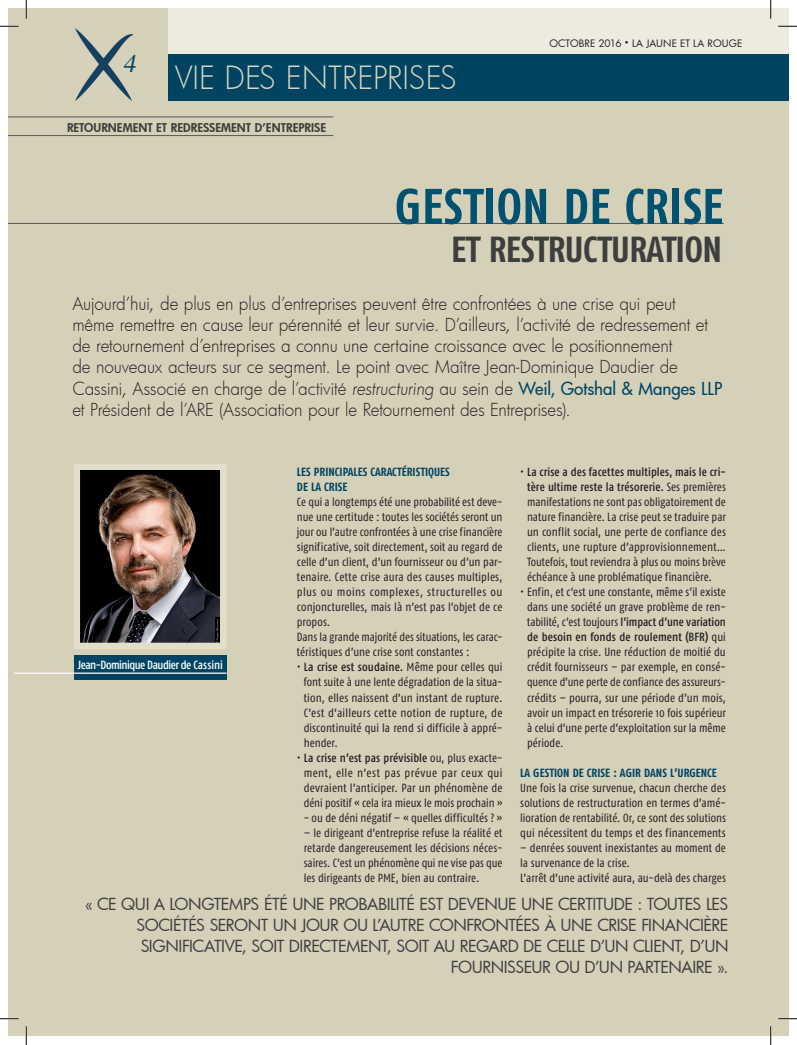
<style>
.page{position:relative;width:797px;height:1045px;background:#fff}
.page>*{position:absolute;margin:0;border:0;box-sizing:border-box;transform-origin:0 0}
.t1{font:50px "Fago Co Bold Caps";letter-spacing:-.01em;color:#005271}
.t2{font:36.25px "Fago Co Bold Caps";letter-spacing:-.03em;color:#3e3e3f}
.t3{font:300 31.25px "Futura";color:#d9d5bf}
.t4{font:italic 25px "Times";color:#004462}
.t5{font:300 17.5px/21.2px "Futura";letter-spacing:-.01em;color:#231f20}
.t6{font:16.25px/21.2px "Futura";letter-spacing:-.03em;color:#3e3e3f;text-align:right}
.t7{font:11.88px/15px "Fago Co";letter-spacing:.005em;color:#231f20;text-align:justify}
.t8{font:11.88px/15px "Fago Co Med";letter-spacing:.01em;color:#231f20;text-align:center}
.t9{font:700 11.88px/15px "Fago Co";letter-spacing:.005em;color:#004462}
.t10{font:800 11.88px "Futura";color:#3e3e3f}
.t11{font:11.88px "Fago Co Med";letter-spacing:-.045em;color:#fff}
.t12{font:10px "Futura";letter-spacing:.01em;color:#231f20}
.s1{font-family:"Fago Co Med";font-size:12.5px}
.s2{font-weight:500;color:#004462}
.s3{font-family:"Fago Co"}
.s4{font-family:"Fago Co Med"}
</style>
<div class="page">
<div style="left:9px;top:9px;width:761px;height:1027px;background:#d5d0b8"></div>
<div style="left:770px;top:9px;width:18px;height:1027px;background:#d5d0b8"></div>
<hr style="left:9px;top:116px;width:324px;height:1px;background:#57585a">
<hr style="left:9px;top:135px;width:324px;height:1px;background:#57585a">
<div style="left:168px;top:9px;width:602px;height:53px;background:#edebdf"></div>
<div style="left:168px;top:55px;width:602px;height:46px;background:#004462"></div>
<hr style="left:9px;top:223px;width:714px;height:1px;background:#57585a">
<img style="left:75px;top:28px;width:58px;height:73px">
<div style="left:74px;top:655px;width:152px;height:25px;background:#004462"></div>
<hr style="left:14px;top:672px;width:212px;height:2px;background:#fff">
<img style="left:81px;top:471px;width:138px;height:171px">
<div style="left:74px;top:464px;width:152px;height:185px;border:6px solid #e2decb"></div>
<div style="left:770px;top:9px;width:18px;height:46px;background:#edebdf"></div>
<div style="left:770px;top:55px;width:18px;height:46px;background:#004462"></div>
<svg style="left:0;top:25px;width:19px;height:2px"></svg>
<svg style="left:778px;top:25px;width:19px;height:2px"></svg>
<svg style="left:0;top:1018px;width:19px;height:1px"></svg>
<svg style="left:778px;top:1018px;width:19px;height:1px"></svg>
<svg style="left:25px;top:0;width:2px;height:19px"></svg>
<svg style="left:25px;top:1026px;width:2px;height:19px"></svg>
<svg style="left:770px;top:0;width:1px;height:19px"></svg>
<svg style="left:770px;top:1026px;width:1px;height:19px"></svg>
<h3 class="t4" style="left:123px;top:48px;width:20px">4</h3>
<h3 class="t3" style="left:175px;top:57px;width:283px">VIE DES ENTREPRISES</h3>
<p class="t10" style="left:67px;top:119px;width:261px">RETOURNEMENT ET REDRESSEMENT D’ENTREPRISE</p>
<p class="t12" style="left:549px;top:37px;width:194px">OCTOBRE 2016 <span class="s1">•</span> LA JAUNE ET LA ROUGE</p>
<h1 class="t1" style="left:394px;top:177px;width:331px">GESTION DE CRISE</h1>
<h2 class="t2" style="left:451px;top:228px;width:273px">ET RESTRUCTURATION</h2>
<p class="t5" style="left:72px;top:292px;width:651px">Aujourd’hui, de plus en plus d’entreprises peuvent être confrontées à une crise qui peut<br>même remettre en cause leur pérennité et leur survie. D’ailleurs, l’activité de redressement et de retournement d’entreprises a connu une certaine croissance avec le positionnement<br>de nouveaux acteurs sur ce segment. Le point avec Maître Jean-Dominique Daudier de Cassini, Associé en charge de l’activité restructuring au sein de <span class="s2">Weil, Gotshal &amp; Manges LLP </span>et Président de l’ARE (Association pour le Retournement des Entreprises).</p>
<p class="t11" style="left:78px;top:658px;width:147px">Jean-Dominique Daudier de Cassini</p>
<p class="t9" style="left:297px;top:464px;width:154px">LES PRINCIPALES CARACTÉRISTIQUES<br>DE LA CRISE</p>
<p class="t7" style="left:297px;top:495px;width:207px;text-align:left">Ce qui a longtemps été une probabilité est deve&shy;nue une certitude : toutes les sociétés seront un jour ou l’autre confrontées à une crise financière significative, soit directement, soit au regard de celle d’un client, d’un fournisseur ou d’un par&shy;tenaire. Cette crise aura des causes multiples, plus ou moins complexes, structurelles ou conjoncturelles, mais là n’est pas l’objet de ce propos.<br>Dans la grande majorité des situations, les carac&shy;téristiques d’une crise sont constantes :</p>
<p class="t8" style="left:297px;top:659px;width:207px"><span class="s3">•</span> La crise est soudaine. <span class="s3">Même pour celles qui</span></p>
<p class="t7" style="left:304px;top:675px;width:200px">font suite à une lente dégradation de la situa&shy;tion, elles naissent d’un instant de rupture.<br>C’est d’ailleurs cette notion de rupture, de discontinuité qui la rend si difficile à appré&shy;hender.</p>
<p class="t8" style="left:297px;top:749px;width:207px"><span class="s3">•</span> La crise n’est pas prévisible <span class="s3">ou, plus exacte-</span></p>
<p class="t7" style="left:304px;top:765px;width:200px">ment, elle n’est pas prévue par ceux qui devraient l’anticiper. Par un phénomène de déni positif « cela ira mieux le mois prochain »</p>
<p class="t7" style="left:304px;top:810px;width:200px">- ou de déni négatif – « quelles difficultés ? »</p>
<p class="t7" style="left:304px;top:825px;width:200px">– le dirigeant d’entreprise refuse la réalité et retarde dangereusement les décisions néces&shy;saires. C’est un phénomène qui ne vise pas que les dirigeants de PME, bien au contraire.</p>
<p class="t8" style="left:520px;top:464px;width:207px"><span class="s3">•</span> La crise a des facettes multiples, mais le cri&shy;tère ultime reste la trésorerie. <span class="s3">Ses premières</span></p>
<p class="t7" style="left:527px;top:495px;width:200px">manifestations ne sont pas obligatoirement de nature financière. La crise peut se traduire par un conflit social, une perte de confiance des clients, une rupture d’approvisionnement… Toutefois, tout reviendra à plus ou moins brève échéance à une problématique financière.</p>
<p class="t7" style="left:520px;top:585px;width:207px;text-align:center">• Enfin, et c’est une constante, même s’il existe dans une société un grave problème de ren&shy;tabilité, c’est toujours <span class="s4">l’impact d’une variation</span></p>
<p class="t8" style="left:527px;top:629px;width:200px">de besoin en fonds de roulement (BFR) <span class="s3">qui</span></p>
<p class="t7" style="left:527px;top:645px;width:200px">précipite la crise. Une réduction de moitié du crédit fournisseurs – par exemple, en consé&shy;quence d’une perte de confiance des assureurs&shy;crédits – pourra, sur une période d’un mois, avoir un impact en trésorerie 10 fois supérieur à celui d’une perte d’exploitation sur la même période.</p>
<p class="t9" style="left:520px;top:764px;width:198px">LA GESTION DE CRISE : AGIR DANS L’URGENCE</p>
<p class="t7" style="left:520px;top:780px;width:207px">Une fois la crise survenue, chacun cherche des solutions de restructuration en termes d’amé&shy;lioration de rentabilité. Or, ce sont des solutions qui nécessitent du temps et des financements</p>
<p class="t7" style="left:520px;top:840px;width:207px;text-align:left">– denrées souvent inexistantes au moment de la survenance de la crise.<br>L’arrêt d’une activité aura, au-delà des charges</p>
<p class="t6" style="left:85px;top:892px;width:645px">« CE QUI A LONGTEMPS ÉTÉ UNE PROBABILITÉ EST DEVENUE UNE CERTITUDE : TOUTES LES SOCIÉTÉS SERONT UN JOUR OU L’AUTRE CONFRONTÉES À UNE CRISE FINANCIÈRE SIGNIFICATIVE, SOIT DIRECTEMENT, SOIT AU REGARD DE CELLE D’UN CLIENT, D’UN FOURNISSEUR OU D’UN PARTENAIRE ».</p>
</div>
